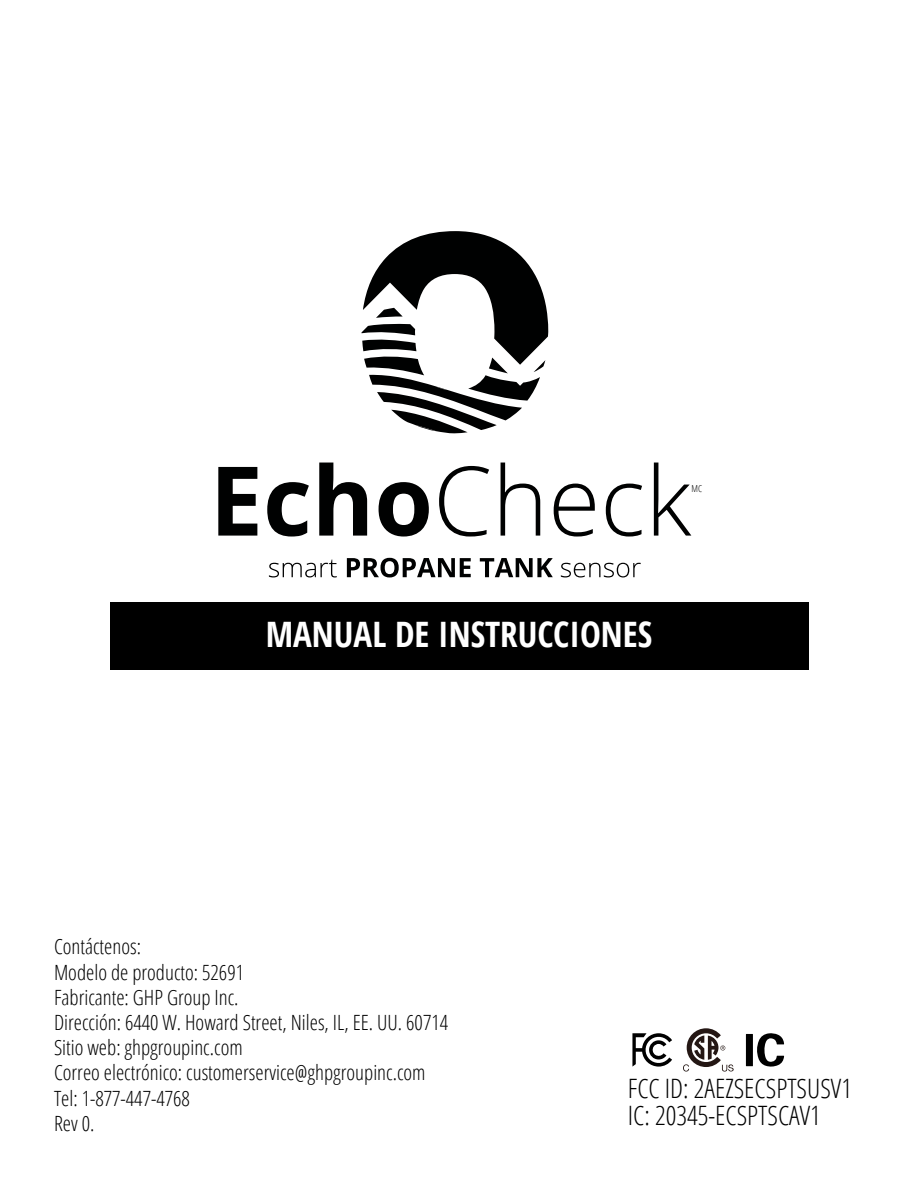
<style>
.page{position:relative;width:918px;height:1188px;background:#fff}
.page>*{position:absolute;margin:0;border:0;box-sizing:border-box;transform-origin:0 0}
.t1{font:700 condensed 35.1px "Open Sans";color:#fff}
.t2{font:300 condensed 26.7px/26.7px "Open Sans";color:#000}
.t3{font:300 condensed 21px/25.2px "Open Sans";color:#000}
.t4{font:300 condensed 9.6px "Open Sans";color:#000}
</style>
<div class="page">
<div style="left:110px;top:602px;width:698px;height:68px;background:#000"></div>
<svg style="left:218px;top:467px;width:39px;height:69px"></svg>
<svg style="left:267px;top:482px;width:42px;height:55px"></svg>
<svg style="left:319px;top:463px;width:48px;height:73px"></svg>
<svg style="left:379px;top:482px;width:50px;height:55px"></svg>
<svg style="left:439px;top:466px;width:50px;height:71px"></svg>
<svg style="left:501px;top:463px;width:39px;height:73px"></svg>
<svg style="left:554px;top:484px;width:41px;height:53px"></svg>
<svg style="left:606px;top:484px;width:36px;height:53px"></svg>
<svg style="left:654px;top:463px;width:37px;height:73px"></svg>
<svg style="left:361px;top:231px;width:187px;height:202px"></svg>
<svg style="left:269px;top:560px;width:68px;height:17px"></svg>
<svg style="left:347px;top:558px;width:124px;height:19px"></svg>
<svg style="left:480px;top:558px;width:73px;height:19px"></svg>
<svg style="left:561px;top:563px;width:80px;height:14px"></svg>
<svg style="left:632px;top:1033px;width:40px;height:34px"></svg>
<svg style="left:746px;top:1033px;width:38px;height:34px"></svg>
<svg style="left:683px;top:1028px;width:51px;height:44px"></svg>
<p class="t4" style="left:692px;top:482px;width:12px">MC</p>
<h1 class="t1" style="left:266px;top:609px;width:388px">MANUAL DE INSTRUCCIONES</h1>
<p class="t3" style="left:54px;top:933px;width:396px">Contáctenos:<br>Modelo de producto: 52691<br>Fabricante: GHP Group Inc.<br>Dirección: 6440 W. Howard Street, Niles, IL, EE. UU. 60714<br>Sitio web: ghpgroupinc.com<br>Correo electrónico: customerservice@ghpgroupinc.com<br>Tel: 1-877-447-4768<br>Rev 0.</p>
<p class="t2" style="left:628px;top:1074px;width:226px">FCC ID: 2AEZSECSPTSUSV1<br>IC: 20345-ECSPTSCAV1</p>
</div>
